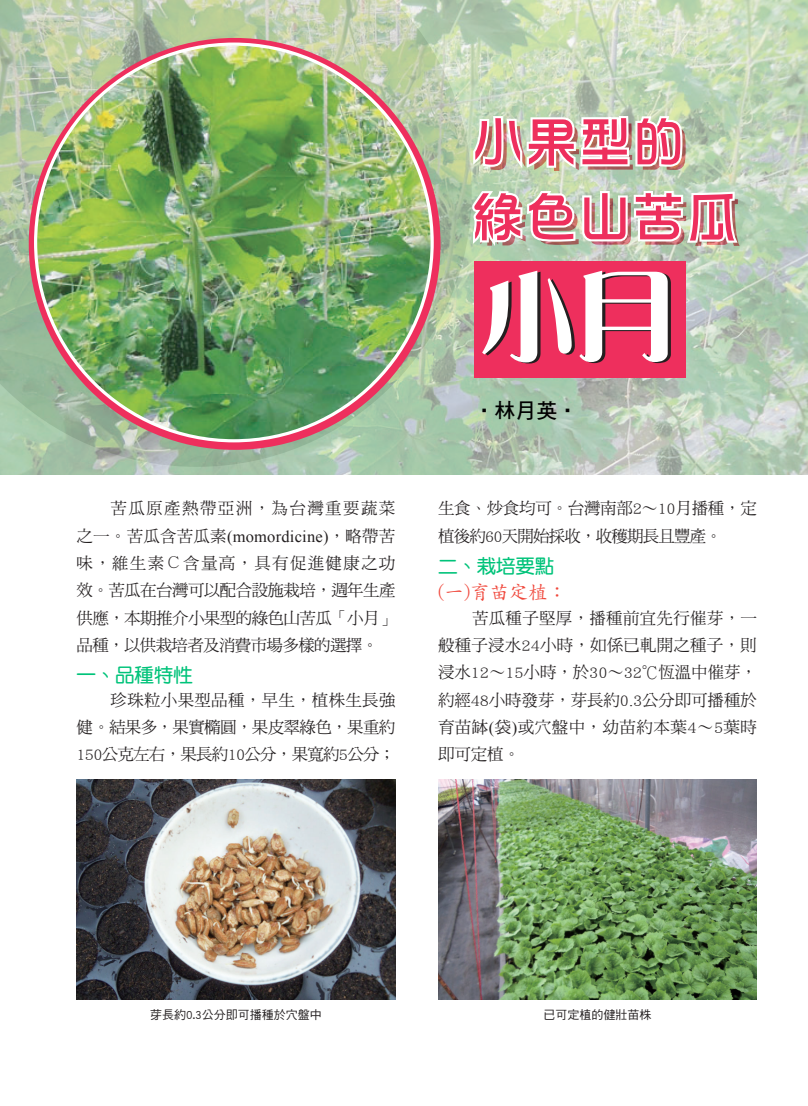
<style>
.page{position:relative;width:808px;height:1106px;background:#fff}
.page>*{position:absolute;margin:0;border:0;box-sizing:border-box;transform-origin:0 0}
.內文{font:97.5px "DF Yea Song Std W9";color:#fff}
.內文-2{font:54px "DF Hua Zong Std W5";letter-spacing:-.005em;color:#ee2f5d}
.內文-3{font:21px "DF Hei Std W7";color:#000}
.內文-4{font:19.5px "DF Yuan Std W7";letter-spacing:-.005em;color:#00c37a}
.一_整段{font:19.5px "DF Kai Shu Std W5";color:#f0473b}
.內文-5{font:16.5px/27.3px "DF Ming Std W5";letter-spacing:-.035em;color:#231f20;text-align:justify}
.t1{font:12px "DF Hei Std W5";color:#231f20}
.s1{font-family:"DF Ming Std W3"}
.s2{font-family:"Times New Roman"}
.s3{font-family:"Adobe Ming Std";font-weight:300}
</style>
<div class="page">
<img style="left:0;top:0;width:808px;height:474px">
<div style="left:475px;top:261px;width:211px;height:117px;background:#ee2f5d"></div>
<svg style="left:29px;top:38px;width:411px;height:412px;fill:#ee2f5d"></svg>
<svg style="left:471px;top:113px;width:219px;height:67px"></svg>
<svg style="left:470px;top:187px;width:276px;height:70px"></svg>
<img style="left:36px;top:44px;width:396px;height:397px;border-radius:198px">
<img style="left:77px;top:779px;width:318px;height:220px">
<img style="left:438px;top:779px;width:319px;height:220px">
<p class="內文-2" style="left:471px;top:113px;width:216px">小果型的</p>
<p class="內文-2" style="left:471px;top:188px;width:270px">綠色山苦瓜</p>
<p class="內文-5" style="left:77px;top:494px;width:321px;text-indent:34px">苦瓜原產熱帶亞洲<span class="s1">，</span>為台灣重要蔬菜之一<span class="s1">。</span>苦瓜含苦瓜素<span class="s2">(momordicine)</span><span class="s1">，</span>略帶苦味<span class="s1">，</span>維生素<span class="s3">Ｃ</span>含量高<span class="s1">，</span>具有促進健康之功效<span class="s1">。</span>苦瓜在台灣可以配合設施栽培<span class="s1">，</span>週年生產供應<span class="s1">，</span>本期推介小果型的綠色山苦瓜<span class="s1">「</span>小月<span class="s1">」</span>品種<span class="s1">，</span>以供栽培者及消費市場多樣的選擇<span class="s1">。</span></p>
<p class="內文-4" style="left:77px;top:665px;width:118px">一、品種特性</p>
<p class="內文-5" style="left:77px;top:685px;width:321px;text-indent:34px">珍珠粒小果型品種<span class="s1">，</span>早生<span class="s1">，</span>植株生長強健<span class="s1">。</span>結果多<span class="s1">，</span>果實橢圓<span class="s1">，</span>果皮翠綠色<span class="s1">，</span>果重約150公克左右<span class="s1">，</span>果長約10公分<span class="s1">，</span>果寬約5公分<span class="s1">；</span></p>
<p class="內文" style="left:479px;top:264px;width:196px">小月</p>
<p class="內文-3" style="left:474px;top:399px;width:106px">‧林月英‧</p>
<p class="內文-5" style="left:438px;top:494px;width:320px">生食<span class="s1">、</span>炒食均可<span class="s1">。</span>台灣南部2<span class="s1">∼</span>10月播種<span class="s1">，</span>定植後約60天開始採收<span class="s1">，</span>收穫期長且豐產<span class="s1">。</span></p>
<p class="內文-4" style="left:438px;top:555px;width:118px">二、栽培要點</p>
<p class="一_整段" style="left:438px;top:581px;width:131px">(一)育苗定植：</p>
<p class="內文-5" style="left:438px;top:604px;width:321px;text-indent:34px">苦瓜種子堅厚<span class="s1">，</span>播種前宜先行催芽<span class="s1">，</span>一般種子浸水24小時<span class="s1">，</span>如係已軋開之種子<span class="s1">，</span>則浸水12<span class="s1">∼</span>15小時<span class="s1">，</span>於30<span class="s1">∼</span>32<span class="s3">℃</span>恆溫中催芽<span class="s1">，</span>約經48小時發芽<span class="s1">，</span>芽長約0<span class="s2">.</span>3公分即可播種於育苗缽<span class="s2">(</span>袋<span class="s2">)</span>或穴盤中<span class="s1">，</span>幼苗約本葉4<span class="s1">∼</span>5葉時即可定植<span class="s1">。</span></p>
<p class="t1" style="left:150px;top:1008px;width:173px">芽長約0.3公分即可播種於穴盤中</p>
<p class="t1" style="left:543px;top:1008px;width:109px">已可定植的健壯苗株</p>
</div>
